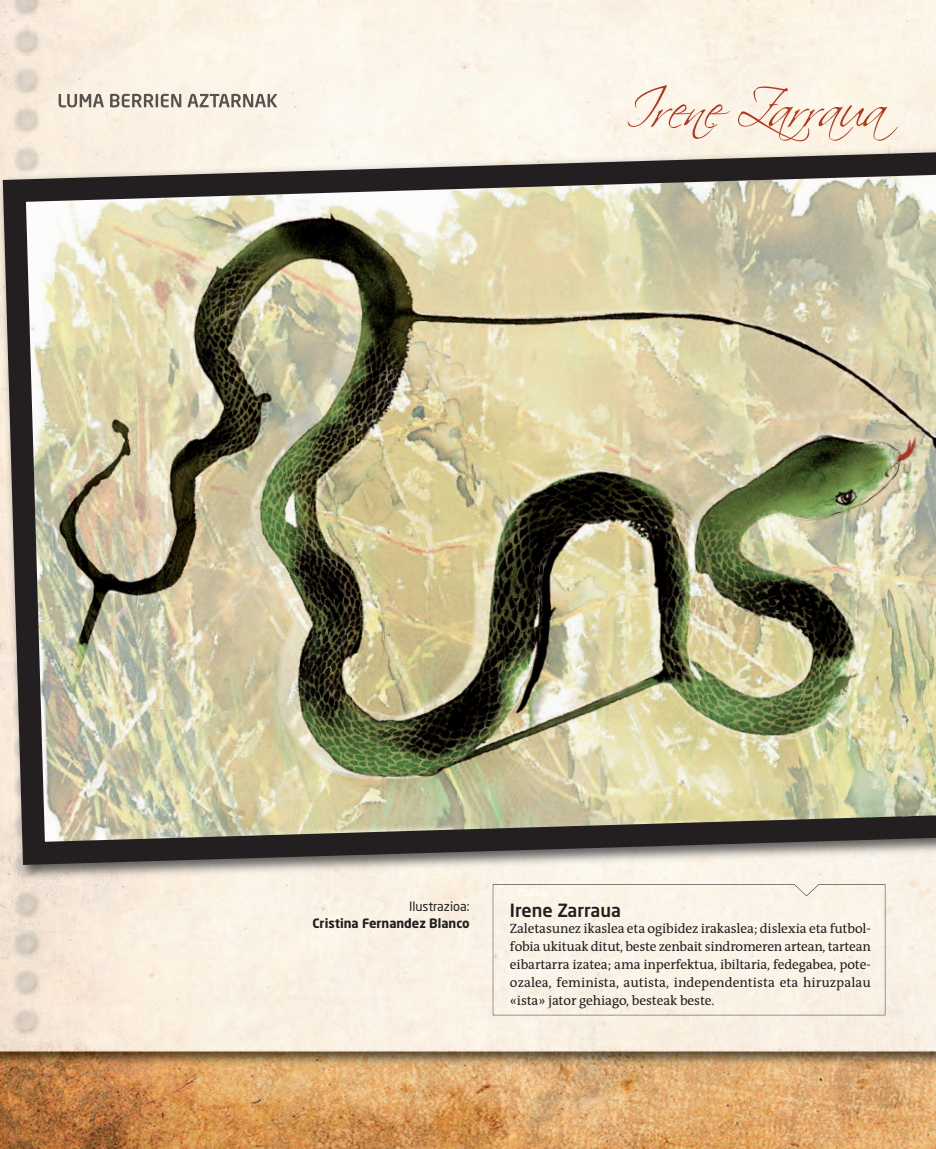
<style>
.page{position:relative;width:936px;height:1149px;background:#fff}
.page>*{position:absolute;margin:0;border:0;box-sizing:border-box;transform-origin:0 0}
.t1{font:54.45px "Scriptina Pro";color:#bb341a}
.t2{font:500 18px "Neo Sans";color:#231f20}
.t3{font:13.5px/18px "The Antiqua B5";letter-spacing:-.01em;color:#231f20;text-align:justify}
.t4{font:700 12.75px "Neo Sans";color:#231f20}
.t5{font:12.75px "Neo Sans";color:#231f20}
</style>
<div class="page">
<img style="left:0;top:0;width:935px;height:1148px">
<img style="left:0;top:139px;width:935px;height:737px">
<img style="left:59px;top:94px;width:110px;height:13px">
<div style="left:492px;top:883px;width:393px;height:132px;background:#faf3e7"></div>
<h1 class="t1" style="left:625px;top:76px;width:259px">Irene Zarraua</h1>
<p class="t5" style="left:409px;top:897px;width:62px">Ilustrazioa:</p>
<p class="t4" style="left:312px;top:914px;width:158px">Cristina Fernandez Blanco</p>
<h2 class="t2" style="left:510px;top:899px;width:112px">Irene Zarraua</h2>
<p class="t3" style="left:510px;top:919px;width:362px">Zaletasunez ikaslea eta ogibidez irakaslea; dislexia eta futbol&shy;fobia ukituak ditut, beste zenbait sindromeren artean, tartean eibartarra izatea; ama inperfektua, ibiltaria, fedegabea, pote&shy;ozalea, feminista, autista, independentista eta hiruzpalau «ista» jator gehiago, besteak beste.</p>
</div>
